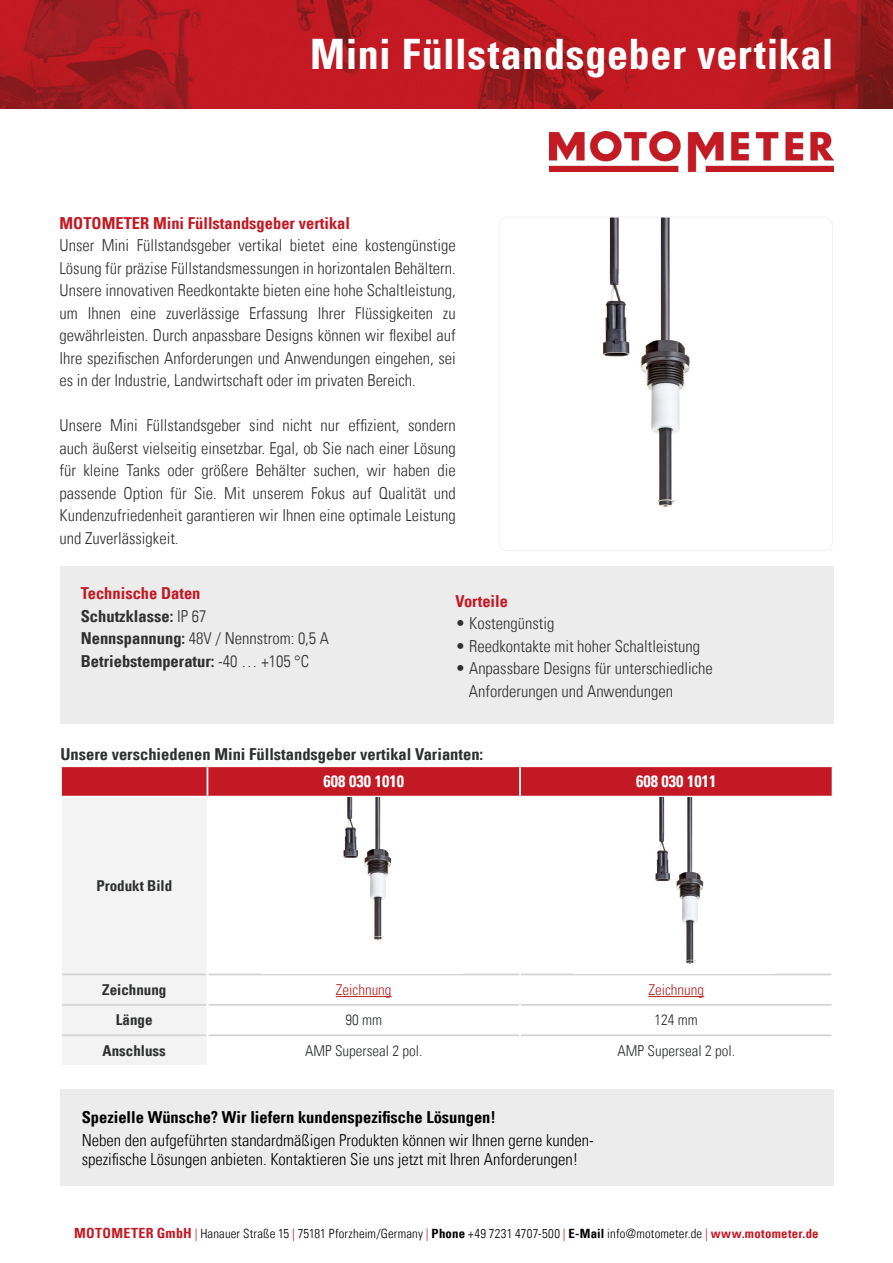
<style>
.page{position:relative;width:893px;height:1263px;background:#fff}
.page>*{position:absolute;margin:0;border:0;box-sizing:border-box;transform-origin:0 0}
.t1{font:700 condensed 42px "Univers LT";letter-spacing:.015em;color:#fff}
.t2{font:300 condensed 16.5px/22.5px "Univers LT";color:#303030;text-align:justify}
.t3{font:300 condensed 16.5px/19.5px "Univers LT";color:#000}
.t4{font:700 condensed 16.5px/22.5px "Univers LT";color:#303030}
.t5{font:700 condensed 16.5px "Univers LT";color:#2e3030}
.t6{font:700 condensed 16.5px "Univers LT";color:#000}
.t7{font:700 condensed 16.5px "Univers LT";color:#c31924}
.t8{font:700 condensed 16.5px "Univers LT";color:#fff}
.t9{font:300 condensed 15px "Univers LT";color:#2e3030}
.t10{font:700 condensed 15px "Univers LT";color:#2e3030}
.t11{font:300 condensed 15px "Univers LT";color:#b22625}
.t12{font:300 condensed 12.75px "Univers LT";letter-spacing:.015em;color:#000}
.s1{color:#c31924}
.s2{font-weight:300}
.s3{font-weight:700;font-size:14.1px;color:#c31924}
.s4{font-weight:700}
.s5{font-weight:700;color:#c31924}
</style>
<div class="page">
<img style="left:0;top:0;width:893px;height:108px">
<img style="left:550px;top:131px;width:283px;height:41px">
<div style="left:60px;top:566px;width:773px;height:157px;background:#ececed"></div>
<img style="left:500px;top:219px;width:190px;height:330px">
<div style="left:498px;top:217px;width:335px;height:334px;border:1px solid #f0f0f1;border-radius:9px"></div>
<div style="left:61px;top:797px;width:146px;height:177px;background:#f4f3f4"></div>
<div style="left:62px;top:975px;width:145px;height:89px;background:#f4f3f4"></div>
<hr style="left:208px;top:973px;width:311px;height:2px;background:#d3d4d5">
<hr style="left:208px;top:1004px;width:311px;height:2px;background:#d3d4d5">
<hr style="left:208px;top:1034px;width:311px;height:2px;background:#d3d4d5">
<hr style="left:521px;top:973px;width:311px;height:2px;background:#d3d4d5">
<hr style="left:521px;top:1004px;width:311px;height:2px;background:#d3d4d5">
<hr style="left:521px;top:1034px;width:311px;height:2px;background:#d3d4d5">
<hr style="left:62px;top:973px;width:145px;height:2px;background:#d3d4d5">
<hr style="left:62px;top:1004px;width:145px;height:2px;background:#d3d4d5">
<hr style="left:62px;top:1034px;width:145px;height:2px;background:#d3d4d5">
<svg style="left:61px;top:766px;width:772px;height:30px;background:#c6252f"></svg>
<hr style="left:60px;top:797px;width:2px;height:177px;background:#fff">
<img style="left:343px;top:797px;width:49px;height:144px">
<img style="left:655px;top:797px;width:49px;height:167px">
<hr style="left:336px;top:996px;width:56px;height:1px;background:#b22625">
<hr style="left:648px;top:996px;width:56px;height:1px;background:#b22625">
<div style="left:60px;top:1089px;width:774px;height:97px;background:#ececed"></div>
<h1 class="t1" style="left:310px;top:28px;width:525px">Mini Füllstandsgeber vertikal</h1>
<p class="t7" style="left:60px;top:213px;width:292px">MOTOMETER Mini Füllstandsgeber vertikal</p>
<p class="t2" style="left:60px;top:234px;width:398px">Unser Mini Füllstandsgeber vertikal bietet eine kostengünstige Lösung für präzise Füllstandsmessungen in horizontalen Behältern.<br>Unsere innovativen Reedkontakte bieten eine hohe Schaltleistung, um Ihnen eine zuverlässige Erfassung Ihrer Flüssigkeiten zu gewährleisten. Durch anpassbare Designs können wir flexibel auf Ihre spezifischen Anforderungen und Anwendungen eingehen, sei es in der Industrie, Landwirtschaft oder im privaten Bereich.</p>
<p class="t2" style="left:60px;top:414px;width:398px">Unsere Mini Füllstandsgeber sind nicht nur effizient, sondern auch äußerst vielseitig einsetzbar. Egal, ob Sie nach einer Lösung für kleine Tanks oder größere Behälter suchen, wir haben die passende Option für Sie. Mit unserem Fokus auf Qualität und Kundenzufriedenheit garantieren wir Ihnen eine optimale Leistung und Zuverlässigkeit.</p>
<p class="t4" style="left:81px;top:582px;width:250px"><span class="s1">Technische Daten<br></span>Schutzklasse: <span class="s2">IP 67<br></span>Nennspannung: <span class="s2">48V / Nennstrom: 0,5 A<br></span>Betriebstemperatur: <span class="s2">-40 … +105 °C</span></p>
<p class="t7" style="left:455px;top:590px;width:54px">Vorteile</p>
<p class="t2" style="left:455px;top:612px;width:100px">• Kostengünstig</p>
<p class="t2" style="left:455px;top:634px;width:246px">• Reedkontakte mit hoher Schaltleistung</p>
<p class="t2" style="left:469px;top:657px;width:245px;text-indent:-13px">• Anpassbare Designs für unterschiedliche<br>Anforderungen und Anwendungen</p>
<p class="t5" style="left:60px;top:744px;width:424px">Unsere verschiedenen Mini Füllstandsgeber vertikal Varianten:</p>
<p class="t10" style="left:96px;top:876px;width:77px">Produkt Bild</p>
<p class="t8" style="left:323px;top:771px;width:82px">608 030 1010</p>
<p class="t8" style="left:636px;top:771px;width:82px">608 030 1011</p>
<p class="t10" style="left:102px;top:980px;width:66px">Zeichnung</p>
<p class="t11" style="left:336px;top:981px;width:57px">Zeichnung</p>
<p class="t11" style="left:648px;top:981px;width:57px">Zeichnung</p>
<p class="t10" style="left:116px;top:1011px;width:38px">Länge</p>
<p class="t9" style="left:345px;top:1011px;width:38px">90 mm</p>
<p class="t9" style="left:655px;top:1011px;width:45px">124 mm</p>
<p class="t10" style="left:103px;top:1041px;width:65px">Anschluss</p>
<p class="t9" style="left:305px;top:1041px;width:119px">AMP Superseal 2 pol.</p>
<p class="t9" style="left:618px;top:1041px;width:119px">AMP Superseal 2 pol.</p>
<p class="t6" style="left:82px;top:1107px;width:416px">Spezielle Wünsche? Wir liefern kundenspezifische Lösungen!</p>
<p class="t3" style="left:82px;top:1130px;width:514px">Neben den aufgeführten standardmäßigen Produkten können wir Ihnen gerne kunden&shy;spezifische Lösungen anbieten. Kontaktieren Sie uns jetzt mit Ihren Anforderungen!</p>
<p class="t12" style="left:74px;top:1226px;width:746px"><span class="s3">MOTOMETER GmbH</span> <span class="s1">|</span> Hanauer Straße 15 <span class="s1">|</span> 75181 Pforzheim/Germany <span class="s1">|</span> <span class="s4">Phone</span> +49 7231 4707-500 <span class="s1">|</span> <span class="s4">E-Mail</span> info@motometer.de <span class="s1">|</span> <span class="s5">www.motometer.de</span></p>
</div>
